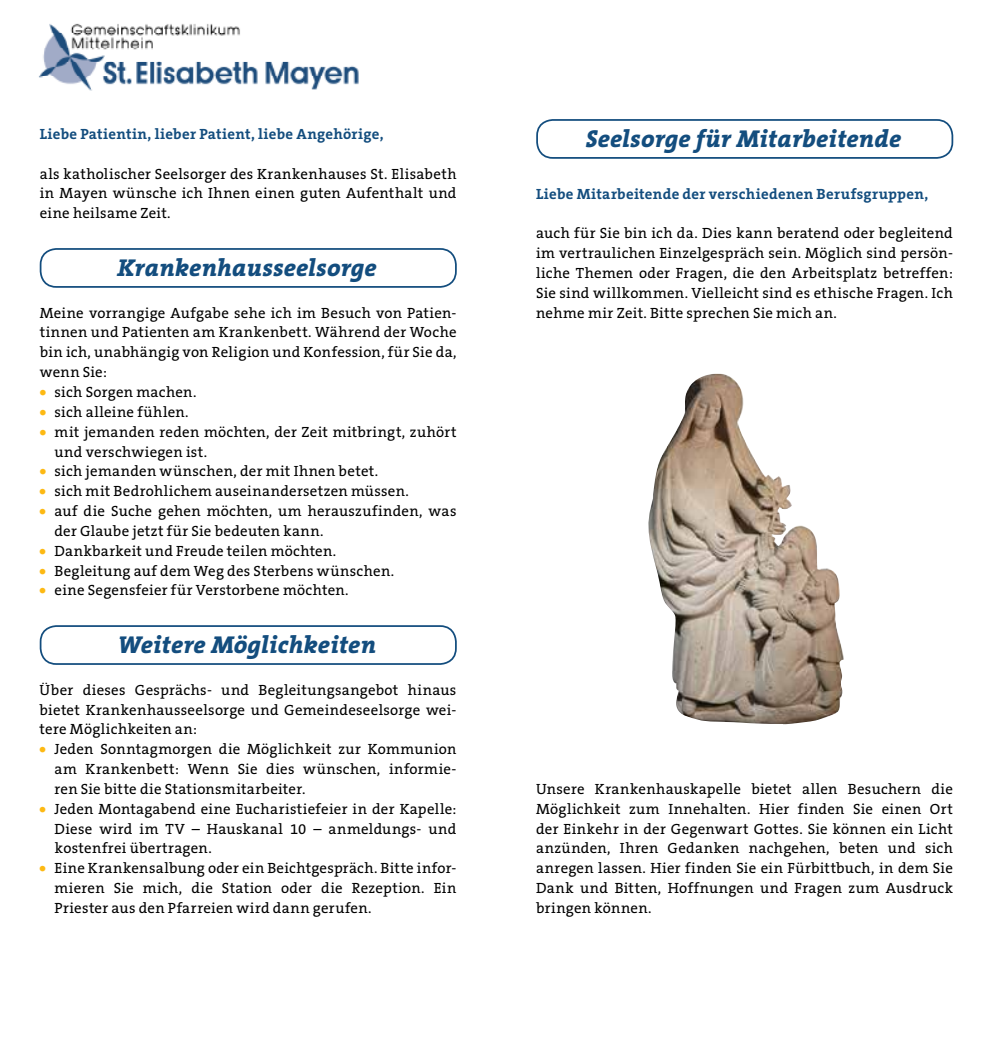
<style>
.page{position:relative;width:993px;height:1042px;background:#fff}
.page>*{position:absolute;margin:0;border:0;box-sizing:border-box;transform-origin:0 0}
.t1{font:italic 800 24.5px "The Serif B8";color:#134d7e}
.t2{font:14.88px/19.8px "The Serif B5 Plain";letter-spacing:.02em;color:#000;text-align:justify}
.t3{font:700 14.88px "The Serif B7";letter-spacing:.015em;color:#134d7e}
.s1{font-family:"The Serif B9";font-weight:900;color:#fdb913}
</style>
<div class="page">
<img style="left:38px;top:23px;width:321px;height:68px">
<img style="left:648px;top:373px;width:195px;height:352px">
<div style="left:40px;top:248px;width:416px;height:40px;border:2px solid #134d7e;border-radius:16px"></div>
<div style="left:40px;top:625px;width:416px;height:40px;border:2px solid #134d7e;border-radius:16px"></div>
<div style="left:536px;top:119px;width:416px;height:40px;border:2px solid #134d7e;border-radius:16px"></div>
<p class="t3" style="left:40px;top:126px;width:345px">Liebe Patientin, lieber Patient, liebe Angehörige,</p>
<p class="t2" style="left:40px;top:164px;width:418px">als katholischer Seelsorger des Krankenhauses St. Elisabeth in Mayen wünsche ich Ihnen einen guten Aufenthalt und eine heilsame Zeit.</p>
<h1 class="t1" style="left:117px;top:255px;width:261px">Krankenhausseelsorge</h1>
<p class="t2" style="left:40px;top:303px;width:418px">Meine vorrangige Aufgabe sehe ich im Besuch von Patien&shy;tinnen und Patienten am Krankenbett. Während der Woche bin ich, unabhängig von Religion und Konfession, für Sie da, wenn Sie:</p>
<p class="t2" style="left:40px;top:383px;width:158px"><span class="s1">•</span> sich Sorgen machen.</p>
<p class="t2" style="left:40px;top:402px;width:150px"><span class="s1">•</span> sich alleine fühlen.</p>
<p class="t2" style="left:55px;top:422px;width:403px;text-indent:-15px"><span class="s1">•</span> mit jemanden reden möchten, der Zeit mitbringt, zuhört und verschwiegen ist.</p>
<p class="t2" style="left:40px;top:462px;width:340px"><span class="s1">•</span> sich jemanden wünschen, der mit Ihnen betet.</p>
<p class="t2" style="left:40px;top:482px;width:370px"><span class="s1">•</span> sich mit Bedrohlichem auseinandersetzen müssen.</p>
<p class="t2" style="left:54px;top:502px;width:403px;text-indent:-15px"><span class="s1">•</span> auf die Suche gehen möchten, um herauszufinden, was der Glaube jetzt für Sie bedeuten kann.</p>
<p class="t2" style="left:40px;top:541px;width:298px"><span class="s1">•</span> Dankbarkeit und Freude teilen möchten.</p>
<p class="t2" style="left:40px;top:561px;width:356px"><span class="s1">•</span> Begleitung auf dem Weg des Sterbens wünschen.</p>
<p class="t2" style="left:40px;top:581px;width:310px"><span class="s1">•</span> eine Segensfeier für Verstorbene möchten.</p>
<h1 class="t1" style="left:118px;top:632px;width:260px">Weitere Möglichkeiten</h1>
<p class="t2" style="left:40px;top:680px;width:418px">Über dieses Gesprächs- und Begleitungsangebot hinaus bietet Krankenhausseelsorge und Gemeindeseelsorge wei&shy;tere Möglichkeiten an:</p>
<p class="t2" style="left:54px;top:740px;width:403px;text-indent:-15px"><span class="s1">•</span> Jeden Sonntagmorgen die Möglichkeit zur Kommunion am Krankenbett: Wenn Sie dies wünschen, informie&shy;ren Sie bitte die Stationsmitarbeiter.</p>
<p class="t2" style="left:54px;top:799px;width:403px;text-indent:-15px"><span class="s1">•</span> Jeden Montagabend eine Eucharistiefeier in der Kapelle:<br>Diese wird im TV – Hauskanal 10 – anmeldungs- und kostenfrei übertragen.</p>
<p class="t2" style="left:54px;top:859px;width:403px;text-indent:-15px"><span class="s1">•</span> Eine Krankensalbung oder ein Beichtgespräch. Bitte infor&shy;mieren Sie mich, die Station oder die Rezeption. Ein Priester aus den Pfarreien wird dann gerufen.</p>
<h1 class="t1" style="left:585px;top:126px;width:317px">Seelsorge für Mitarbeitende</h1>
<p class="t3" style="left:536px;top:186px;width:393px">Liebe Mitarbeitende der verschiedenen Berufsgruppen,</p>
<p class="t2" style="left:536px;top:224px;width:418px">auch für Sie bin ich da. Dies kann beratend oder begleitend im vertraulichen Einzelgespräch sein. Möglich sind persön&shy;liche Themen oder Fragen, die den Arbeitsplatz betreffen:<br>Sie sind willkommen. Vielleicht sind es ethische Fragen. Ich nehme mir Zeit. Bitte sprechen Sie mich an.</p>
<p class="t2" style="left:536px;top:779px;width:418px">Unsere Krankenhauskapelle bietet allen Besuchern die Möglichkeit zum Innehalten. Hier finden Sie einen Ort der Einkehr in der Gegenwart Gottes. Sie können ein Licht anzünden, Ihren Gedanken nachgehen, beten und sich anregen lassen. Hier finden Sie ein Fürbittbuch, in dem Sie Dank und Bitten, Hoffnungen und Fragen zum Ausdruck bringen können.</p>
</div>
